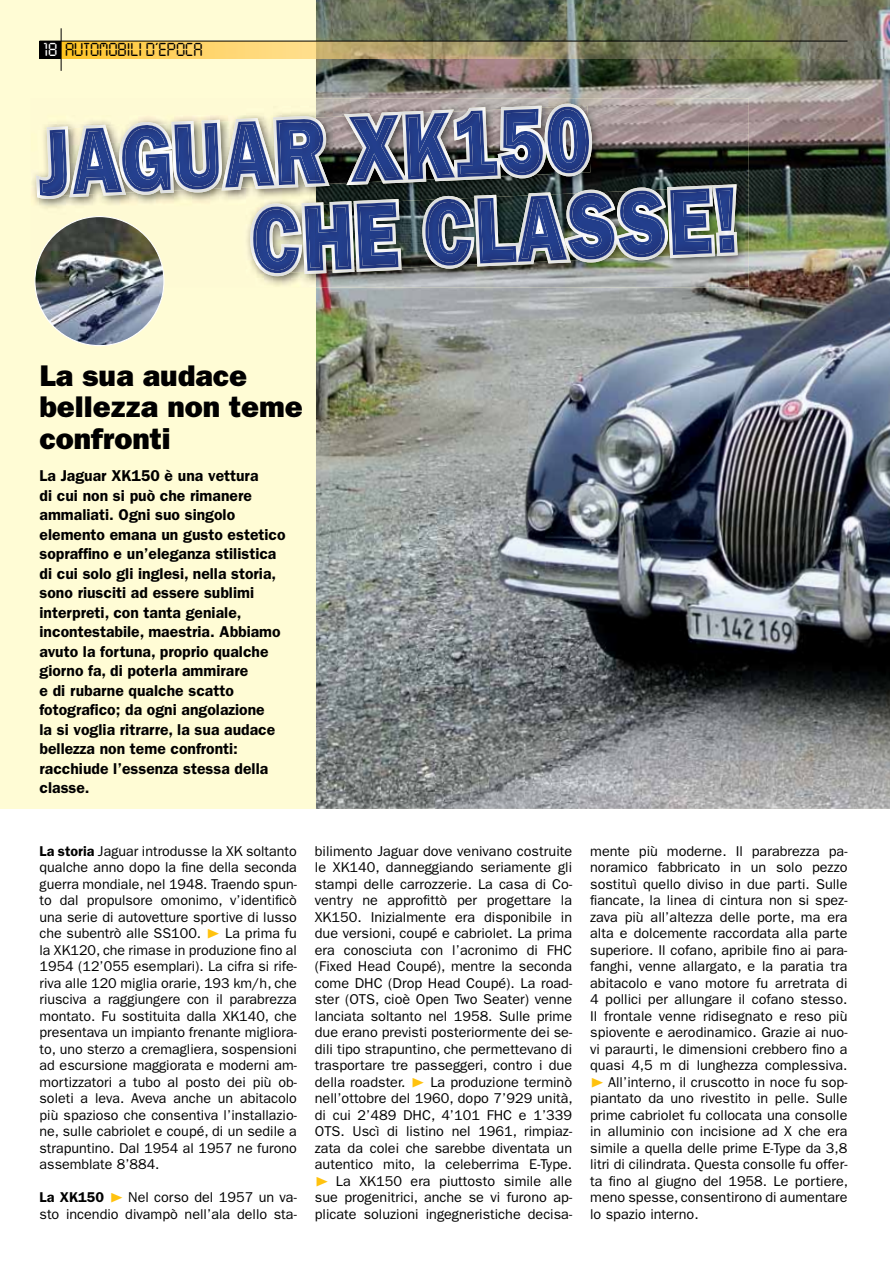
<style>
.page{position:relative;width:890px;height:1262px;background:#fff}
.page>*{position:absolute;margin:0;border:0;box-sizing:border-box;transform-origin:0 0}
.t1{font:800 30px/31.5px "Franklin Gothic";color:#000}
.t2{font:16.5px "Digital ICG";color:#000}
.t3{font:600 15.75px/19.5px "Franklin Gothic";color:#000}
.t4{font:14.25px/16.5px "Franklin Gothic";color:#000;text-align:justify}
.s1{color:#fff}
.s2{font-weight:600}
.s3{font-family:"Zeal";color:#ffc20e}
</style>
<div class="page">
<div style="left:0;top:0;width:890px;height:809px;background:#fffcd5"></div>
<img style="left:316px;top:0;width:574px;height:809px">
<img style="left:62px;top:41px;width:828px;height:17px">
<hr style="left:40px;top:41px;width:807px;height:1px;background:#000">
<hr style="left:61px;top:28px;width:1px;height:43px;background:#000">
<div style="left:40px;top:41px;width:21px;height:17px;background:#000"></div>
<img style="left:32px;top:98px;width:717px;height:189px">
<img style="left:402px;top:257px;width:313px;height:12px">
<img style="left:432px;top:104px;width:145px;height:2px">
<img style="left:236px;top:116px;width:78px;height:2px">
<img style="left:590px;top:120px;width:2px;height:39px">
<img style="left:47px;top:120px;width:173px;height:7px">
<img style="left:36px;top:175px;width:26px;height:24px">
<svg style="left:316px;top:184px;width:14px;height:3px"></svg>
<img style="left:255px;top:188px;width:43px;height:1px">
<img style="left:222px;top:188px;width:19px;height:3px">
<img style="left:186px;top:190px;width:26px;height:2px">
<img style="left:135px;top:192px;width:22px;height:3px">
<img style="left:69px;top:196px;width:20px;height:1px">
<img style="left:316px;top:116px;width:47px;height:68px">
<img style="left:212px;top:121px;width:24px;height:68px">
<img style="left:174px;top:190px;width:12px;height:1px">
<img style="left:106px;top:126px;width:29px;height:67px">
<img style="left:37px;top:129px;width:2px;height:48px">
<svg style="left:157px;top:192px;width:17px;height:1px"></svg>
<img style="left:345px;top:106px;width:245px;height:77px">
<img style="left:559px;top:117px;width:18px;height:46px">
<img style="left:222px;top:118px;width:94px;height:70px">
<img style="left:316px;top:119px;width:13px;height:65px">
<img style="left:171px;top:122px;width:51px;height:68px">
<img style="left:119px;top:124px;width:55px;height:68px">
<img style="left:39px;top:127px;width:86px;height:69px">
<img style="left:239px;top:127px;width:16px;height:36px">
<img style="left:39px;top:128px;width:31px;height:68px">
<img style="left:290px;top:130px;width:20px;height:19px">
<img style="left:87px;top:134px;width:16px;height:35px">
<img style="left:330px;top:184px;width:406px;height:19px">
<svg style="left:301px;top:202px;width:22px;height:3px"></svg>
<img style="left:263px;top:203px;width:24px;height:3px">
<img style="left:717px;top:232px;width:21px;height:24px">
<img style="left:670px;top:256px;width:45px;height:2px">
<img style="left:579px;top:260px;width:26px;height:2px">
<img style="left:477px;top:264px;width:57px;height:2px">
<img style="left:439px;top:266px;width:23px;height:3px">
<img style="left:357px;top:268px;width:45px;height:4px">
<img style="left:333px;top:271px;width:21px;height:2px">
<svg style="left:304px;top:271px;width:22px;height:3px"></svg>
<img style="left:266px;top:274px;width:24px;height:2px">
<img style="left:652px;top:189px;width:18px;height:68px">
<img style="left:551px;top:193px;width:13px;height:1px">
<img style="left:376px;top:199px;width:63px;height:69px">
<img style="left:39px;top:207px;width:227px;height:76px">
<img style="left:712px;top:186px;width:24px;height:68px">
<img style="left:667px;top:187px;width:48px;height:69px">
<img style="left:564px;top:190px;width:104px;height:70px">
<img style="left:474px;top:194px;width:96px;height:70px">
<img style="left:422px;top:198px;width:52px;height:68px">
<img style="left:354px;top:201px;width:47px;height:69px">
<img style="left:532px;top:201px;width:16px;height:36px">
<img style="left:302px;top:205px;width:14px;height:67px">
<img style="left:316px;top:203px;width:38px;height:68px">
<img style="left:250px;top:206px;width:52px;height:68px">
<img style="left:35px;top:216px;width:129px;height:129px;border-radius:65px">
<p class="t2" style="left:43px;top:39px;width:161px"><span class="s1">18</span> AUTOMOBILI D’EPOCA</p>
<h1 class="t1" style="left:40px;top:360px;width:265px">La sua audace bellezza non teme confronti</h1>
<p class="t3" style="left:40px;top:466px;width:248px">La Jaguar XK150 è una vettura<br>di cui non si può che rimanere ammaliati. Ogni suo singolo elemento emana un gusto estetico sopraffino e un’eleganza stilistica di cui solo gli inglesi, nella storia, sono riusciti ad essere sublimi interpreti, con tanta geniale, incontestabile, maestria. Abbiamo avuto la fortuna, proprio qualche giorno fa, di poterla ammirare<br>e di rubarne qualche scatto fotografico; da ogni angolazione<br>la si voglia ritrarre, la sua audace bellezza non teme confronti: racchiude l’essenza stessa della classe.</p>
<p class="t4" style="left:40px;top:842px;width:259px"><span class="s2">La storia</span> Jaguar introdusse la XK soltanto qualche anno dopo la fine della seconda guerra mondiale, nel 1948. Traendo spun&shy;to dal propulsore omonimo, v’identificò una serie di autovetture sportive di lusso che subentrò alle SS100. <span class="s3">®</span> La prima fu la XK120, che rimase in produzione fino al 1954 (12’055 esemplari). La cifra si rife&shy;riva alle 120 miglia orarie, 193 km/h, che riusciva a raggiungere con il parabrezza montato. Fu sostituita dalla XK140, che presentava un impianto frenante migliora&shy;to, uno sterzo a cremagliera, sospensioni ad escursione maggiorata e moderni am&shy;mortizzatori a tubo al posto dei più ob&shy;soleti a leva. Aveva anche un abitacolo più spazioso che consentiva l’installazio&shy;ne, sulle cabriolet e coupé, di un sedile a strapuntino. Dal 1954 al 1957 ne furono assemblate 8’884.</p>
<p class="t4" style="left:40px;top:1189px;width:259px"><span class="s2">La XK150</span> <span class="s3">®</span> Nel corso del 1957 un va&shy;sto incendio divampò nell’ala dello sta-</p>
<p class="t4" style="left:315px;top:842px;width:259px">bilimento Jaguar dove venivano costruite le XK140, danneggiando seriamente gli stampi delle carrozzerie. La casa di Co&shy;ventry ne approfittò per progettare la XK150. Inizialmente era disponibile in due versioni, coupé e cabriolet. La prima era conosciuta con l’acronimo di FHC (Fixed Head Coupé), mentre la seconda come DHC (Drop Head Coupé). La road&shy;ster (OTS, cioè Open Two Seater) venne lanciata soltanto nel 1958. Sulle prime due erano previsti posteriormente dei se&shy;dili tipo strapuntino, che permettevano di trasportare tre passeggeri, contro i due della roadster. <span class="s3">®</span> La produzione terminò nell’ottobre del 1960, dopo 7’929 unità, di cui 2’489 DHC, 4’101 FHC e 1’339<br>OTS. Uscì di listino nel 1961, rimpiaz&shy;zata da colei che sarebbe diventata un autentico mito, la celeberrima E-Type. <span class="s3">®</span> La XK150 era piuttosto simile alle sue progenitrici, anche se vi furono ap&shy;plicate soluzioni ingegneristiche decisa-</p>
<p class="t4" style="left:590px;top:842px;width:260px">mente più moderne. Il parabrezza pa&shy;noramico fabbricato in un solo pezzo sostituì quello diviso in due parti. Sulle fiancate, la linea di cintura non si spez&shy;zava più all’altezza delle porte, ma era alta e dolcemente raccordata alla parte superiore. Il cofano, apribile fino ai para&shy;fanghi, venne allargato, e la paratia tra abitacolo e vano motore fu arretrata di 4 pollici per allungare il cofano stesso.<br>Il frontale venne ridisegnato e reso più spiovente e aerodinamico. Grazie ai nuo&shy;vi paraurti, le dimensioni crebbero fino a quasi 4,5 m di lunghezza complessiva. <span class="s3">®</span> All’interno, il cruscotto in noce fu sop&shy;piantato da uno rivestito in pelle. Sulle prime cabriolet fu collocata una consolle in alluminio con incisione ad X che era simile a quella delle prime E-Type da 3,8 litri di cilindrata. Questa consolle fu offer&shy;ta fino al giugno del 1958. Le portiere, meno spesse, consentirono di aumentare lo spazio interno.</p>
</div>
